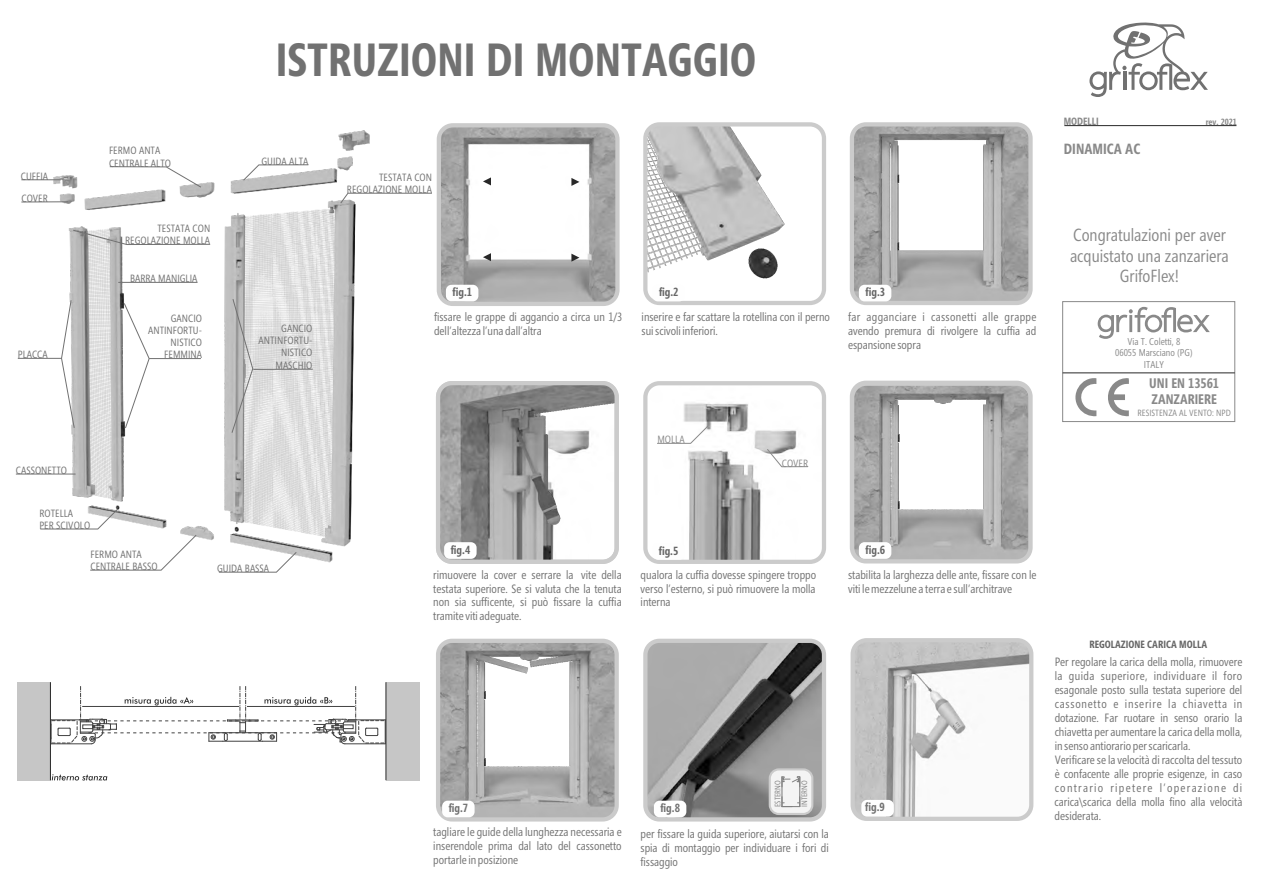
<style>
.page{position:relative;width:1263px;height:893px;background:#fff}
.page>*{position:absolute;margin:0;border:0;box-sizing:border-box;transform-origin:0 0}
.t1{font:700 46.35px "Segoe Condensed";color:#717171}
.t2{font:17.55px/20.4px "Segoe Condensed";color:#898989;text-align:center}
.t3{font:700 14.7px "Segoe Condensed";color:#898989}
.t4{font:700 13.8px/16px "Segoe Condensed";color:#898989}
.t5{font:12px/14px "Segoe Condensed";color:#717171;text-align:justify}
.t6{font:700 11.85px "Segoe Condensed";color:#666}
.t7{font:700 11.85px "Segoe Condensed";color:#717171}
.t8{font:10.5px/12.1px "Segoe Condensed";color:#717171}
.t9{font:700 10.5px "Segoe Condensed";color:#666}
.t10{font:10.5px "Segoe Condensed";color:#898989}
.t11{font:700 10.5px "Segoe Condensed";color:#898989}
.t12{font:9.9px/11.6px "Segoe Condensed";color:#898989;text-align:center}
.t13{font:9px "Segoe Condensed";color:#898989}
.t14{font:700 9px "Segoe Condensed";color:#898989}
.t15{font:7.95px "Segoe Condensed";color:#818181}
</style>
<div class="page">
<img style="left:15px;top:130px;width:422px;height:433px">
<svg style="left:1089px;top:22px;width:119px;height:75px"></svg>
<hr style="left:1064px;top:125px;width:172px;height:1px;background:#282828">
<svg style="left:1108px;top:378px;width:21px;height:39px"></svg>
<svg style="left:1075px;top:378px;width:21px;height:39px"></svg>
<div style="left:1062px;top:301px;width:173px;height:121px;border:1px solid #898989"></div>
<svg style="left:1098px;top:307px;width:112px;height:32px"></svg>
<hr style="left:1063px;top:372px;width:172px;height:1px;background:#282828">
<img style="left:439px;top:126px;width:178px;height:178px;border-radius:14px">
<div style="left:437px;top:123px;width:183px;height:183px;border:4px solid #cbcbcb;border-radius:14px"></div>
<img style="left:645px;top:124px;width:179px;height:179px;border-radius:14px">
<div style="left:643px;top:122px;width:183px;height:183px;border:4px solid #cbcbcb;border-radius:14px"></div>
<svg style="left:855px;top:386px;width:173px;height:172px"></svg>
<div style="left:850px;top:381px;width:183px;height:182px;border:4px solid #cbcbcb;border-radius:14px"></div>
<img style="left:438px;top:641px;width:179px;height:178px;border-radius:14px">
<div style="left:436px;top:639px;width:183px;height:182px;border:4px solid #cbcbcb;border-radius:14px"></div>
<img style="left:645px;top:383px;width:179px;height:179px;border-radius:14px">
<div style="left:643px;top:381px;width:183px;height:183px;border:4px solid #cbcbcb;border-radius:14px"></div>
<svg style="left:657px;top:425px;width:52px;height:19px"></svg>
<svg style="left:766px;top:448px;width:43px;height:20px"></svg>
<img style="left:438px;top:383px;width:179px;height:179px;border-radius:14px">
<div style="left:436px;top:381px;width:183px;height:183px;border:4px solid #cbcbcb;border-radius:14px"></div>
<img style="left:852px;top:124px;width:178px;height:179px;border-radius:14px">
<div style="left:850px;top:122px;width:183px;height:183px;border:4px solid #cbcbcb;border-radius:14px"></div>
<div style="left:446px;top:285px;width:32px;height:16px;background:#fefefe;border-radius:6px"></div>
<div style="left:652px;top:285px;width:33px;height:16px;background:#fefefe;border-radius:6px"></div>
<div style="left:652px;top:543px;width:33px;height:17px;background:#fefefe;border-radius:6px"></div>
<div style="left:859px;top:542px;width:32px;height:17px;background:#fefefe;border-radius:6px"></div>
<img style="left:853px;top:640px;width:178px;height:179px;border-radius:14px">
<div style="left:850px;top:638px;width:183px;height:183px;border:4px solid #cbcbcb;border-radius:14px"></div>
<img style="left:645px;top:641px;width:179px;height:178px;border-radius:14px">
<div style="left:643px;top:639px;width:183px;height:182px;border:4px solid #cbcbcb;border-radius:14px"></div>
<div style="left:861px;top:800px;width:33px;height:16px;background:#fefefe;border-radius:6px"></div>
<div style="left:654px;top:801px;width:32px;height:16px;background:#fefefe;border-radius:6px"></div>
<div style="left:769px;top:768px;width:44px;height:47px;background:#f4f4f4;border:2px solid #cbcbcb;border-radius:9px"></div>
<svg style="left:781px;top:776px;width:19px;height:31px"></svg>
<div style="left:859px;top:285px;width:32px;height:16px;background:#fefefe;border-radius:6px"></div>
<svg style="left:483px;top:177px;width:8px;height:8px"></svg>
<svg style="left:483px;top:253px;width:8px;height:8px"></svg>
<svg style="left:571px;top:178px;width:8px;height:8px"></svg>
<svg style="left:571px;top:254px;width:8px;height:8px"></svg>
<div style="left:444px;top:542px;width:33px;height:17px;background:#fefefe;border-radius:6px"></div>
<div style="left:442px;top:801px;width:33px;height:16px;background:#fefefe;border-radius:6px"></div>
<hr style="left:21px;top:179px;width:40px;height:1px;background:#717171">
<hr style="left:21px;top:201px;width:47px;height:1px;background:#717171">
<svg style="left:339px;top:192px;width:94px;height:12px"></svg>
<svg style="left:231px;top:298px;width:23px;height:136px;background:#c0c0c0"></svg>
<hr style="left:253px;top:369px;width:60px;height:1px;background:#717171">
<svg style="left:123px;top:302px;width:27px;height:127px"></svg>
<hr style="left:149px;top:358px;width:52px;height:1px;background:#717171">
<svg style="left:61px;top:299px;width:14px;height:130px"></svg>
<hr style="left:18px;top:358px;width:44px;height:1px;background:#717171">
<svg style="left:218px;top:551px;width:79px;height:22px"></svg>
<svg style="left:109px;top:166px;width:93px;height:22px"></svg>
<hr style="left:118px;top:282px;width:80px;height:1px;background:#717171">
<hr style="left:16px;top:474px;width:60px;height:1px;background:#717171">
<svg style="left:242px;top:164px;width:67px;height:17px"></svg>
<svg style="left:39px;top:508px;width:158px;height:63px"></svg>
<svg style="left:72px;top:229px;width:139px;height:16px"></svg>
<div style="left:386px;top:682px;width:34px;height:98px;background:#c6c6c6"></div>
<div style="left:17px;top:682px;width:33px;height:98px;background:#c6c6c6"></div>
<hr style="left:50px;top:682px;width:1px;height:98px;background:#282828">
<hr style="left:385px;top:682px;width:1px;height:98px;background:#282828">
<svg style="left:52px;top:774px;width:55px;height:6px"></svg>
<svg style="left:51px;top:686px;width:335px;height:59px"></svg>
<p class="t8" style="left:109px;top:146px;width:63px">FERMO ANTA<br>CENTRALE ALTO</p>
<h1 class="t1" style="left:276px;top:41px;width:482px">ISTRUZIONI DI MONTAGGIO</h1>
<p class="t8" style="left:261px;top:156px;width:48px">GUIDA ALTA</p>
<p class="t8" style="left:21px;top:166px;width:29px;line-height:22.2px">CUFFIA<br>COVER</p>
<p class="t8" style="left:347px;top:172px;width:87px;text-align:right">TESTATA CON<br>REGOLAZIONE MOLLA</p>
<p class="t8" style="left:125px;top:223px;width:87px;text-align:right">TESTATA CON<br>REGOLAZIONE MOLLA</p>
<p class="t8" style="left:130px;top:274px;width:69px">BARRA MANIGLIA</p>
<p class="t8" style="left:148px;top:313px;width:55px;text-align:right">GANCIO<br>ANTINFORTU-<br>NISTICO</p>
<p class="t8" style="left:18px;top:349px;width:31px">PLACCA</p>
<p class="t8" style="left:164px;top:350px;width:39px">FEMMINA</p>
<p class="t8" style="left:259px;top:323px;width:55px;text-align:right">GANCIO<br>ANTINFORTU-<br>NISTICO<br>MASCHIO</p>
<p class="t8" style="left:16px;top:465px;width:53px">CASSONETTO</p>
<p class="t8" style="left:39px;top:508px;width:52px">ROTELLA<br>PER SCIVOLO</p>
<p class="t8" style="left:91px;top:549px;width:69px">FERMO ANTA<br>CENTRALE BASSO</p>
<p class="t8" style="left:217px;top:564px;width:54px">GUIDA BASSA</p>
<p class="t6" style="left:453px;top:287px;width:21px">fig.1</p>
<p class="t6" style="left:659px;top:287px;width:21px">fig.2</p>
<p class="t5" style="left:434px;top:311px;width:190px">fissare le grappe di aggancio a circa un 1/3 dell’altezza l’una dall’altra</p>
<p class="t5" style="left:642px;top:311px;width:190px">inserire e far scattare la rotellina con il perno sui scivoli inferiori.</p>
<p class="t6" style="left:865px;top:287px;width:21px">fig.3</p>
<p class="t5" style="left:848px;top:311px;width:190px">far agganciare i cassonetti alle grappe avendo premura di rivolgere la cuffia ad espansione sopra</p>
<p class="t10" style="left:657px;top:435px;width:29px">MOLLA</p>
<p class="t10" style="left:782px;top:459px;width:28px">COVER</p>
<p class="t6" style="left:451px;top:545px;width:21px">fig.4</p>
<p class="t6" style="left:659px;top:546px;width:21px">fig.5</p>
<p class="t6" style="left:865px;top:545px;width:21px">fig.6</p>
<p class="t5" style="left:433px;top:568px;width:190px">rimuovere la cover e serrare la vite della testata superiore. Se si valuta che la tenuta non sia sufficente, si può fissare la cuffia tramite viti adeguate.</p>
<p class="t5" style="left:848px;top:568px;width:190px">stabilita la larghezza delle ante, fissare con le viti le mezzelune a terra e sull’architrave</p>
<p class="t5" style="left:641px;top:568px;width:177px">qualora la cuffia dovesse spingere troppo verso l’esterno, si può rimuovere la molla interna</p>
<p class="t7" style="left:449px;top:803px;width:21px">fig.7</p>
<p class="t5" style="left:433px;top:826px;width:190px">tagliare le guide della lunghezza necessaria e inserendole prima dal lato del cassonetto portarle in posizione</p>
<p class="t15" style="left:774px;top:807px;width:28px;rotate:-90deg">ESTERNO</p>
<p class="t15" style="left:801px;top:807px;width:28px;rotate:-90deg">INTERNO</p>
<p class="t7" style="left:660px;top:803px;width:21px">fig.8</p>
<p class="t7" style="left:865px;top:802px;width:21px">fig.9</p>
<p class="t5" style="left:640px;top:828px;width:190px">per fissare la guida superiore, aiutarsi con la spia di montaggio per individuare i fori di fissaggio</p>
<p class="t11" style="left:1064px;top:117px;width:37px">MODELLI</p>
<p class="t3" style="left:1064px;top:143px;width:78px">DINAMICA AC</p>
<p class="t14" style="left:1206px;top:118px;width:33px">rev. 2021</p>
<h2 class="t2" style="left:1070px;top:226px;width:160px">Congratulazioni per aver acquistato una zanzariera<br>GrifoFlex!</h2>
<p class="t12" style="left:1115px;top:336px;width:79px">Via T. Coletti, 8<br>06055 Marsciano (PG)<br>ITALY</p>
<p class="t4" style="left:1149px;top:377px;width:71px">UNI EN 13561<br>ZANZARIERE</p>
<p class="t13" style="left:1137px;top:409px;width:95px">RESISTENZA AL VENTO: NPD</p>
<p class="t9" style="left:1089px;top:640px;width:119px">REGOLAZIONE CARICA MOLLA</p>
<p class="t5" style="left:1055px;top:656px;width:189px;text-align:left">Per regolare la carica della molla, rimuovere la guida superiore, individuare il foro esagonale posto sulla testata superiore del cassonetto e inserire la chiavetta in dotazione. Far ruotare in senso orario la chiavetta per aumentare la carica della molla, in senso antiorario per scaricarla.<br>Verificare se la velocità di raccolta del tessuto è confacente alle proprie esigenze, in caso contrario ripetere l’operazione di carica\scarica della molla fino alla velocità desiderata.</p>
</div>
